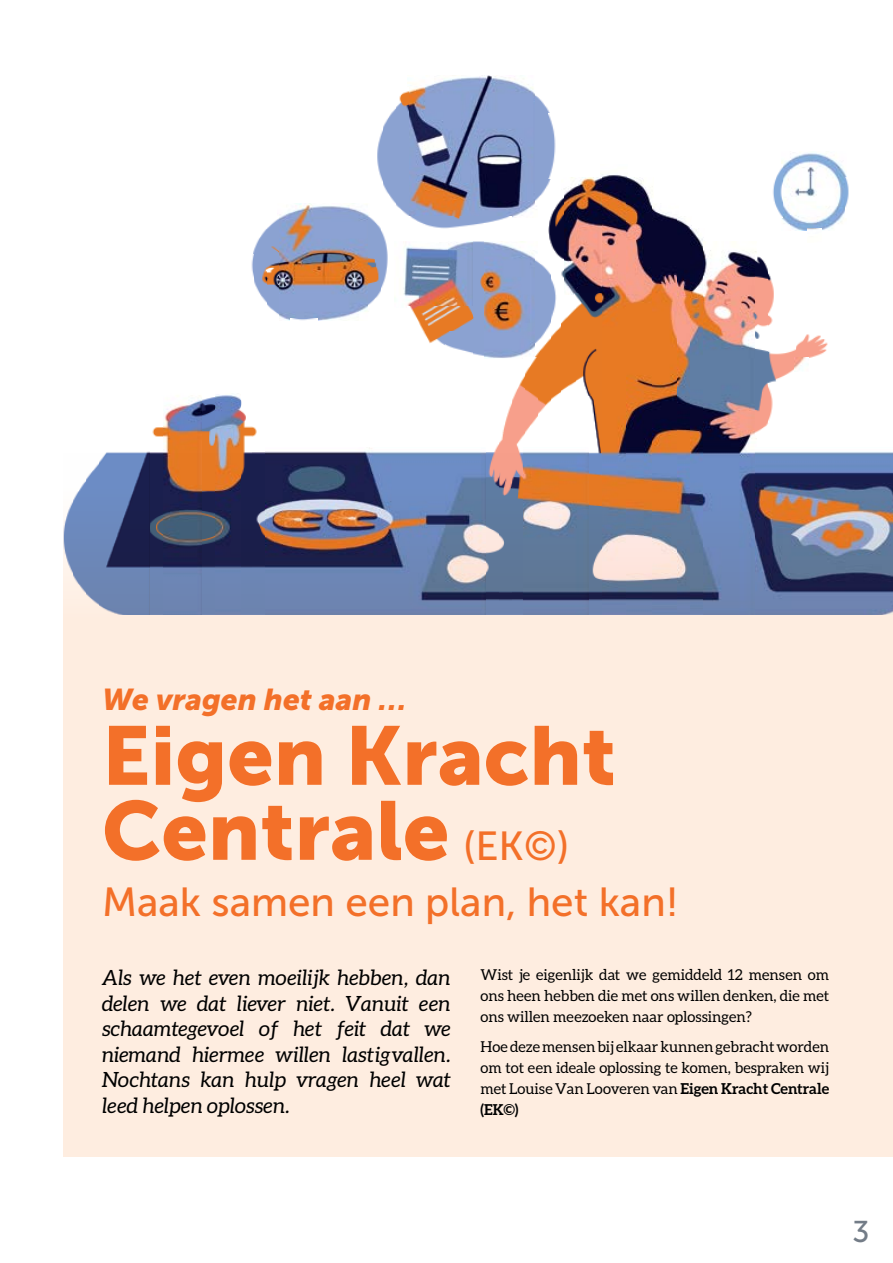
<style>
.page{position:relative;width:893px;height:1263px;background:#fff}
.page>*{position:absolute;margin:0;border:0;box-sizing:border-box;transform-origin:0 0}
.t1{font:82.5px/75px "Museo Sans 900";color:#f37029}
.t2{font:40.5px "Museo Sans 500";color:#f37029}
.t3{font:italic 30px "Museo Sans 900";color:#f37029}
.t4{font:30px "Museo Sans 500";color:#737c87}
.t5{font:italic 21px/25.5px "Aleo";color:#000;text-align:justify}
.t6{font:15px/21px "Aleo";color:#000;text-align:justify}
.s1{font-family:"Museo Sans 500";font-size:40.5px}
.s2{font-weight:700}
</style>
<div class="page">
<div style="left:64px;top:453px;width:829px;height:704px;background:#feede0"></div>
<img style="left:408px;top:75px;width:128px;height:142px">
<img style="left:395px;top:91px;width:13px;height:125px">
<img style="left:536px;top:95px;width:14px;height:106px">
<img style="left:382px;top:109px;width:13px;height:94px">
<img style="left:549px;top:113px;width:7px;height:66px">
<img style="left:377px;top:131px;width:5px;height:50px">
<img style="left:781px;top:153px;width:66px;height:77px">
<img style="left:601px;top:174px;width:26px;height:441px">
<img style="left:773px;top:165px;width:9px;height:52px">
<img style="left:563px;top:178px;width:38px;height:116px">
<img style="left:626px;top:178px;width:27px;height:437px">
<img style="left:846px;top:178px;width:3px;height:39px">
<img style="left:549px;top:190px;width:14px;height:212px">
<img style="left:279px;top:203px;width:90px;height:117px">
<img style="left:652px;top:203px;width:26px;height:412px">
<img style="left:266px;top:218px;width:13px;height:97px">
<img style="left:368px;top:216px;width:13px;height:91px">
<img style="left:408px;top:216px;width:103px;height:13px">
<img style="left:678px;top:217px;width:14px;height:398px">
<img style="left:253px;top:229px;width:13px;height:73px">
<img style="left:381px;top:230px;width:7px;height:58px">
<img style="left:471px;top:241px;width:15px;height:115px">
<img style="left:691px;top:229px;width:13px;height:386px">
<img style="left:807px;top:229px;width:14px;height:1px">
<img style="left:403px;top:242px;width:70px;height:64px">
<img style="left:484px;top:242px;width:52px;height:116px">
<img style="left:704px;top:250px;width:52px;height:365px">
<img style="left:240px;top:255px;width:13px;height:360px">
<img style="left:536px;top:255px;width:14px;height:162px">
<img style="left:755px;top:255px;width:13px;height:181px">
<img style="left:214px;top:395px;width:26px;height:220px">
<img style="left:768px;top:273px;width:6px;height:53px">
<img style="left:201px;top:397px;width:13px;height:218px">
<img style="left:575px;top:293px;width:26px;height:103px">
<img style="left:163px;top:395px;width:38px;height:220px">
<img style="left:410px;top:306px;width:63px;height:26px">
<img style="left:562px;top:306px;width:14px;height:91px">
<img style="left:291px;top:319px;width:27px;height:2px">
<img style="left:423px;top:332px;width:50px;height:14px">
<img style="left:795px;top:334px;width:33px;height:24px">
<img style="left:446px;top:344px;width:27px;height:12px">
<img style="left:768px;top:349px;width:27px;height:34px">
<img style="left:523px;top:357px;width:14px;height:78px">
<img style="left:794px;top:357px;width:14px;height:15px">
<img style="left:252px;top:370px;width:13px;height:245px">
<img style="left:511px;top:370px;width:13px;height:245px">
<img style="left:768px;top:386px;width:5px;height:35px">
<img style="left:150px;top:427px;width:13px;height:188px">
<img style="left:498px;top:404px;width:13px;height:211px">
<img style="left:589px;top:396px;width:12px;height:219px">
<img style="left:485px;top:445px;width:13px;height:170px">
<img style="left:97px;top:451px;width:53px;height:164px">
<img style="left:265px;top:447px;width:220px;height:168px">
<img style="left:523px;top:447px;width:66px;height:168px">
<img style="left:755px;top:447px;width:138px;height:168px">
<img style="left:84px;top:460px;width:14px;height:155px">
<img style="left:71px;top:473px;width:14px;height:129px">
<img style="left:64px;top:499px;width:8px;height:78px">
<h3 class="t3" style="left:102px;top:682px;width:306px">We vragen het aan …</h3>
<h1 class="t1" style="left:102px;top:718px;width:515px">Eigen Kracht<br>Centrale <span class="s1">(EK©)</span></h1>
<h2 class="t2" style="left:102px;top:880px;width:578px">Maak samen een plan, het kan!</h2>
<h3 class="t5" style="left:102px;top:965px;width:350px">Als we het even moeilijk hebben, dan delen we dat liever niet. Vanuit een schaamtegevoel of het feit dat we niemand hiermee willen lastigvallen.<br>Nochtans kan hulp vragen heel wat leed helpen oplossen.</h3>
<p class="t6" style="left:480px;top:964px;width:350px">Wist je eigenlijk dat we gemiddeld 12 mensen om ons heen hebben die met ons willen denken, die met ons willen meezoeken naar oplossingen?</p>
<p class="t6" style="left:480px;top:1036px;width:350px">Hoe deze mensen bij elkaar kunnen gebracht worden om tot een ideale oplossing te komen, bespraken wij met Louise Van Looveren van <span class="s2">Eigen Kracht Centrale (EK©)</span></p>
<h3 class="t4" style="left:853px;top:1215px;width:19px">3</h3>
</div>
